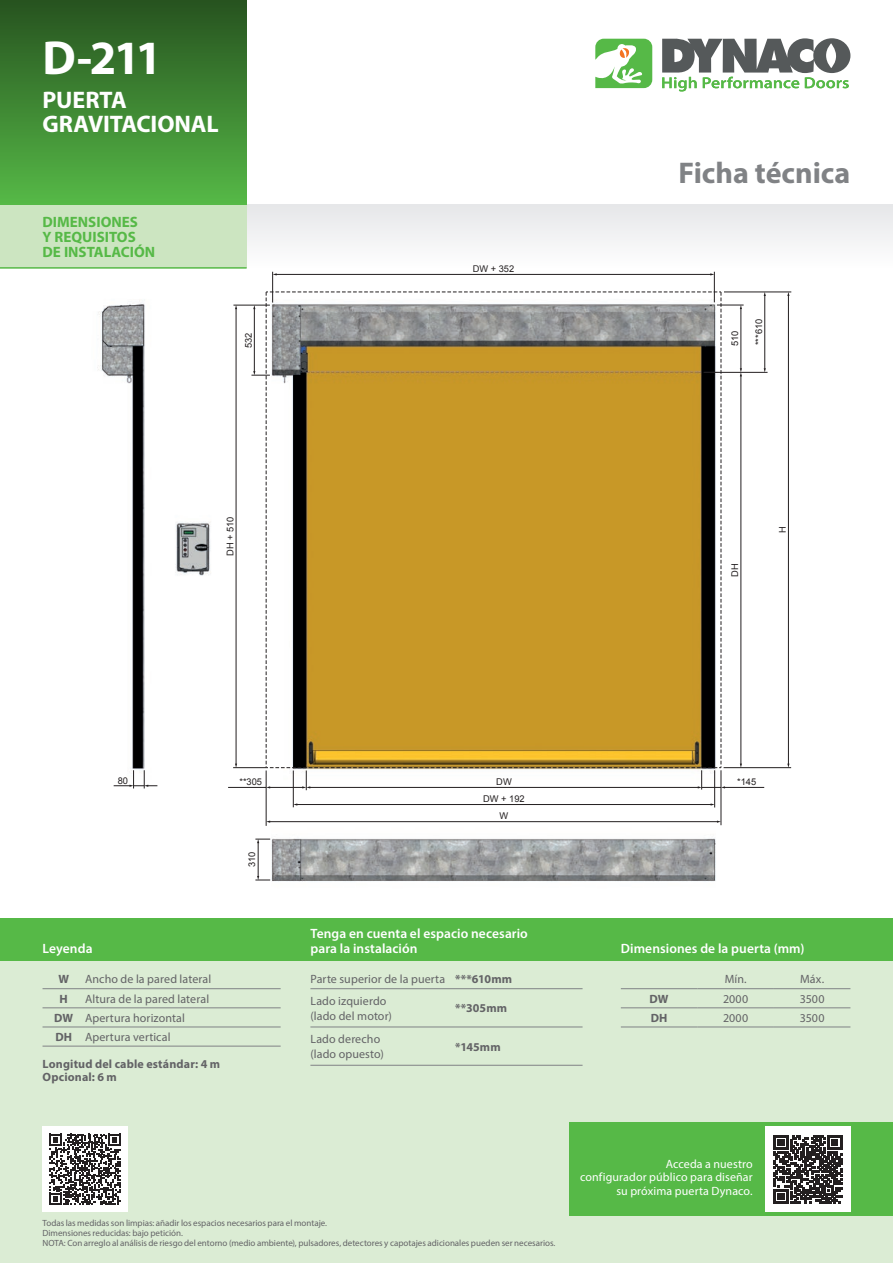
<style>
.page{position:relative;width:893px;height:1263px;background:#fff}
.page>*{position:absolute;margin:0;border:0;box-sizing:border-box;transform-origin:0 0}
.t1{font:700 48px "Myriad Pro";color:#fff}
.t2{font:700 30px "Myriad Pro";color:#808285}
.t3{font:700 24px/24px "Myriad Pro";letter-spacing:-.005em;color:#fff}
.t4{font:700 15px/15px "Myriad Pro";color:#56b947}
.A-Titolo_tabelle_dat{font:600 13.5px/15px "Myriad Pro";letter-spacing:.005em;color:#fff}
.B2-legenda{font:12px "Myriad Pro";letter-spacing:.005em;color:#636366}
.C1-voci_elenco{font:12px/15px "Myriad Pro";letter-spacing:.01em;color:#636366}
.t5{font:12px/13.5px "Myriad Pro";letter-spacing:.01em;color:#fff;text-align:right}
.E-info_aggiuntive{font:700 12px/13.5px "Myriad Pro";letter-spacing:.015em;color:#636366}
.D2-valore{font:12px "Myriad Pro";letter-spacing:.01em;color:#636366}
.C2-valore{font:700 12px "Myriad Pro";letter-spacing:.005em;color:#636366}
.B1-sigla{font:700 12px "Myriad Pro";color:#636366}
.D1-sigla{font:700 12px "Myriad Pro";color:#636366}
.t6{font:9.3px/17.1px "Arial";color:#231f20;text-align:center}
.t7{font:9px/9.8px "Myriad Pro";color:#636366}
</style>
<div class="page">
<img style="left:97px;top:271px;width:695px;height:611px">
<hr style="left:293px;top:770px;width:1px;height:37px;background:#231f20">
<hr style="left:272px;top:272px;width:1px;height:31px;background:#231f20">
<hr style="left:714px;top:272px;width:1px;height:30px;background:#231f20">
<hr style="left:714px;top:770px;width:1px;height:37px;background:#231f20">
<hr style="left:721px;top:770px;width:1px;height:55px;background:#231f20">
<hr style="left:266px;top:770px;width:1px;height:56px;background:#231f20">
<hr style="left:704px;top:372px;width:63px;height:1px;background:#231f20">
<hr style="left:724px;top:292px;width:67px;height:1px;background:#231f20">
<hr style="left:297px;top:804px;width:414px;height:1px;background:#231f20">
<svg style="left:293px;top:803px;width:4px;height:3px"></svg>
<svg style="left:711px;top:803px;width:4px;height:3px"></svg>
<hr style="left:269px;top:821px;width:449px;height:1px;background:#231f20">
<hr style="left:276px;top:274px;width:435px;height:1px;background:#231f20">
<hr style="left:724px;top:787px;width:40px;height:1px;background:#231f20">
<hr style="left:233px;top:767px;width:33px;height:1px;background:#231f20">
<svg style="left:114px;top:770px;width:43px;height:18px"></svg>
<hr style="left:233px;top:305px;width:37px;height:1px;background:#231f20">
<hr style="left:228px;top:787px;width:38px;height:1px;background:#231f20">
<hr style="left:724px;top:767px;width:67px;height:1px;background:#231f20">
<hr style="left:236px;top:308px;width:1px;height:456px;background:#231f20">
<hr style="left:788px;top:295px;width:1px;height:469px;background:#231f20">
<hr style="left:764px;top:295px;width:1px;height:74px;background:#231f20">
<hr style="left:258px;top:842px;width:1px;height:35px;background:#231f20">
<svg style="left:255px;top:839px;width:15px;height:4px"></svg>
<svg style="left:255px;top:876px;width:15px;height:5px"></svg>
<svg style="left:251px;top:292px;width:493px;height:498px"></svg>
<div style="left:0;top:204px;width:893px;height:64px;background:#f2f2f3"></div>
<div style="left:0;top:961px;width:893px;height:302px;background:#dbecd4"></div>
<div style="left:0;top:918px;width:893px;height:43px;background:#56b947"></div>
<svg style="left:595px;top:39px;width:57px;height:49px"></svg>
<svg style="left:662px;top:38px;width:188px;height:53px"></svg>
<div style="left:0;top:204px;width:247px;height:64px;background:#cce5c1"></div>
<hr style="left:0;top:267px;width:247px;height:2px;background:#56b947">
<div style="left:570px;top:1123px;width:323px;height:93px;background:#56b947"></div>
<div style="left:765px;top:1127px;width:85px;height:85px;background:#fff"></div>
<svg style="left:774px;top:1135px;width:68px;height:69px"></svg>
<div style="left:43px;top:1127px;width:85px;height:85px;background:#fff"></div>
<svg style="left:49px;top:1134px;width:72px;height:71px"></svg>
<hr style="left:43px;top:988px;width:42px;height:1px;background:#808285">
<hr style="left:85px;top:988px;width:196px;height:1px;background:#808285">
<hr style="left:43px;top:1007px;width:42px;height:1px;background:#808285">
<hr style="left:85px;top:1007px;width:196px;height:1px;background:#808285">
<hr style="left:43px;top:1027px;width:42px;height:1px;background:#808285">
<hr style="left:85px;top:1027px;width:196px;height:1px;background:#808285">
<hr style="left:43px;top:1046px;width:42px;height:1px;background:#808285">
<hr style="left:85px;top:1046px;width:196px;height:1px;background:#808285">
<hr style="left:310px;top:988px;width:145px;height:1px;background:#808285">
<hr style="left:455px;top:988px;width:128px;height:1px;background:#808285">
<hr style="left:310px;top:1027px;width:145px;height:1px;background:#808285">
<hr style="left:455px;top:1027px;width:128px;height:1px;background:#808285">
<hr style="left:310px;top:1065px;width:145px;height:1px;background:#808285">
<hr style="left:455px;top:1065px;width:128px;height:1px;background:#808285">
<hr style="left:621px;top:988px;width:76px;height:1px;background:#808285">
<hr style="left:697px;top:988px;width:77px;height:1px;background:#808285">
<hr style="left:774px;top:988px;width:76px;height:1px;background:#808285">
<hr style="left:621px;top:1007px;width:76px;height:1px;background:#808285">
<hr style="left:697px;top:1007px;width:77px;height:1px;background:#808285">
<hr style="left:774px;top:1007px;width:76px;height:1px;background:#808285">
<hr style="left:621px;top:1027px;width:76px;height:1px;background:#808285">
<hr style="left:697px;top:1027px;width:77px;height:1px;background:#808285">
<hr style="left:774px;top:1027px;width:76px;height:1px;background:#808285">
<div style="left:0;top:0;width:247px;height:204px;background:linear-gradient(to bottom,#27531f,#55b846)"></div>
<p class="t1" style="left:43px;top:27px;width:121px">D-211</p>
<p class="t3" style="left:43px;top:88px;width:178px">PUERTA<br>GRAVITACIONAL</p>
<p class="t3" style="left:43px;top:88px;width:97px">GRAVITY<br>D IVEN</p>
<p class="t4" style="left:43px;top:214px;width:114px">DIMENSIONES<br>Y REQUISITOS<br>DE INSTALACIÓN</p>
<p class="t6" style="left:240px;top:348px;width:17px;rotate:-90deg">532</p>
<p class="t6" style="left:222px;top:556px;width:41px;rotate:-90deg">DH + 510</p>
<p class="t6" style="left:473px;top:260px;width:43px">DW + 352</p>
<p class="t2" style="left:678px;top:153px;width:173px">Ficha técnica</p>
<p class="t6" style="left:726px;top:346px;width:17px;rotate:-90deg">510</p>
<p class="t6" style="left:750px;top:345px;width:28px;rotate:-90deg">***610</p>
<p class="t6" style="left:726px;top:577px;width:15px;rotate:-90deg">DH</p>
<p class="t6" style="left:774px;top:533px;width:8px;rotate:-90deg">H</p>
<p class="t6" style="left:118px;top:772px;width:12px">80</p>
<p class="t6" style="left:239px;top:773px;width:24px">**305</p>
<p class="t6" style="left:496px;top:773px;width:17px">DW</p>
<p class="t6" style="left:737px;top:773px;width:21px">*145</p>
<p class="t6" style="left:243px;top:867px;width:17px;rotate:-90deg">310</p>
<p class="t6" style="left:483px;top:790px;width:43px">DW + 192<br>W</p>
<p class="A-Titolo_tabelle_dat" style="left:310px;top:925px;width:219px">Tenga en cuenta el espacio necesario para la instalación</p>
<p class="A-Titolo_tabelle_dat" style="left:43px;top:940px;width:52px">Leyenda</p>
<p class="A-Titolo_tabelle_dat" style="left:621px;top:940px;width:185px">Dimensiones de la puerta (mm)</p>
<p class="B1-sigla" style="left:58px;top:971px;width:12px">W</p>
<p class="B2-legenda" style="left:85px;top:972px;width:128px">Ancho de la pared lateral</p>
<p class="B1-sigla" style="left:60px;top:991px;width:10px">H</p>
<p class="B2-legenda" style="left:85px;top:991px;width:126px">Altura de la pared lateral</p>
<p class="B1-sigla" style="left:54px;top:1010px;width:20px">DW</p>
<p class="B2-legenda" style="left:85px;top:1010px;width:101px">Apertura horizontal</p>
<p class="B1-sigla" style="left:55px;top:1029px;width:18px">DH</p>
<p class="B2-legenda" style="left:85px;top:1029px;width:87px">Apertura vertical</p>
<p class="E-info_aggiuntive" style="left:43px;top:1057px;width:179px">Longitud del cable estándar: 4 m<br>Opcional: 6 m</p>
<p class="C1-voci_elenco" style="left:310px;top:972px;width:136px">Parte superior de la puerta</p>
<p class="C2-valore" style="left:455px;top:971px;width:59px">***610mm</p>
<p class="C1-voci_elenco" style="left:310px;top:993px;width:83px">Lado izquierdo (lado del motor)</p>
<p class="C2-valore" style="left:455px;top:1000px;width:54px">**305mm</p>
<p class="C1-voci_elenco" style="left:310px;top:1031px;width:75px">Lado derecho (lado opuesto)</p>
<p class="C2-valore" style="left:455px;top:1039px;width:47px">*145mm</p>
<p class="D2-valore" style="left:725px;top:972px;width:23px">Mín.</p>
<p class="D2-valore" style="left:800px;top:972px;width:26px">Máx.</p>
<p class="D1-sigla" style="left:650px;top:991px;width:20px">DW</p>
<p class="D2-valore" style="left:723px;top:991px;width:27px">2000</p>
<p class="D2-valore" style="left:800px;top:991px;width:26px">3500</p>
<p class="D1-sigla" style="left:651px;top:1010px;width:18px">DH</p>
<p class="D2-valore" style="left:723px;top:1010px;width:27px">2000</p>
<p class="D2-valore" style="left:800px;top:1010px;width:26px">3500</p>
<p class="t7" style="left:43px;top:1218px;width:514px">Todas las medidas son limpias: añadir los espacios necesarios para el montaje.<br>Dimensiones reducidas: bajo petición.<br>NOTA: Con arreglo al análisis de riesgo del entorno (medio ambiente), pulsadores, detectores y capotajes adicionales pueden ser necesarios.</p>
<p class="t5" style="left:580px;top:1157px;width:174px">Acceda a nuestro<br>configurador público para diseñar su próxima puerta Dynaco.</p>
</div>
